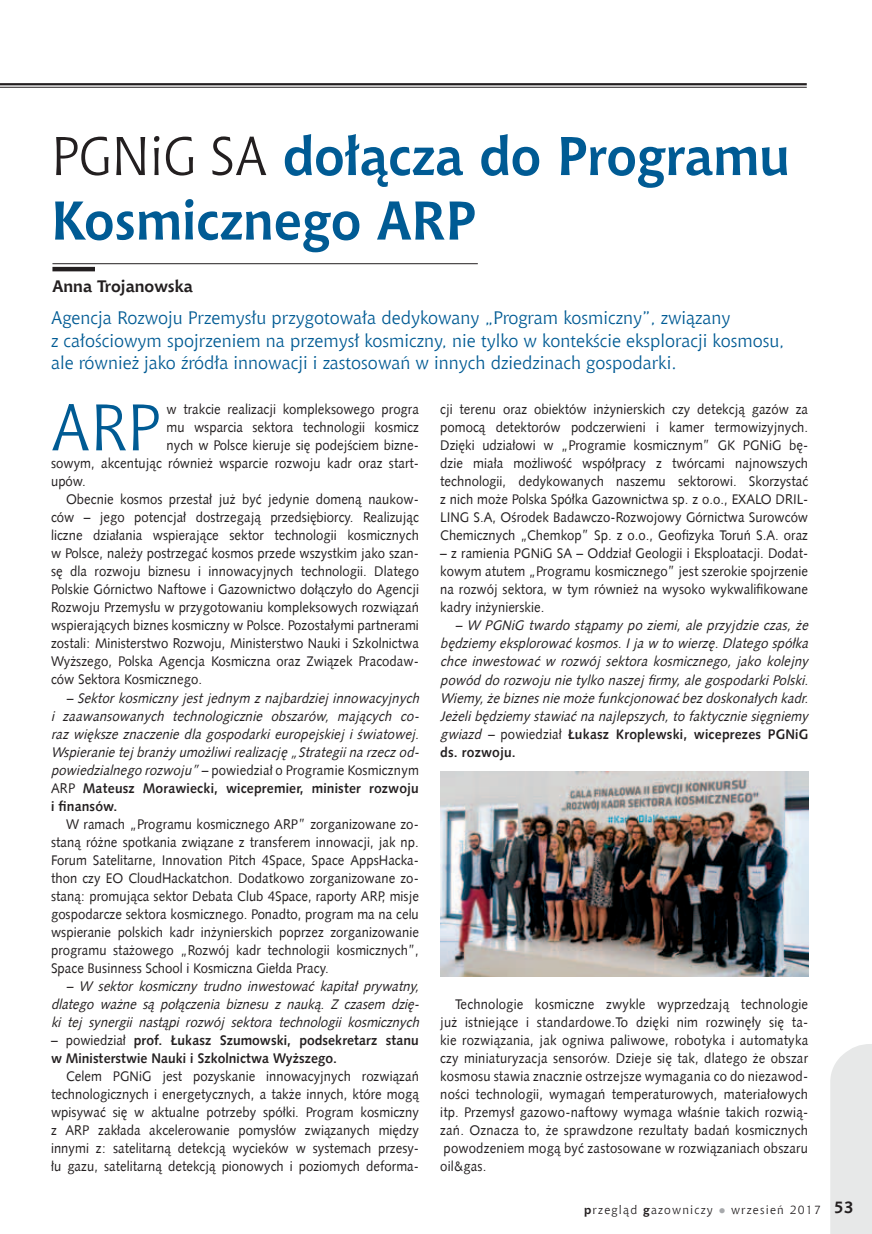
<style>
.page{position:relative;width:872px;height:1234px;background:#fff}
.page>*{position:absolute;margin:0;border:0;box-sizing:border-box;transform-origin:0 0}
.t1{font:65.1px "Chianti EU";color:#005b94;scale:.95 1}
.t2{font:700 54px/64.5px "Chianti EU";color:#005b94;scale:.95 1}
.t3{font:18px/22.5px "Chianti EU";color:#005b94}
.t4{font:700 16.5px "Chianti EU";color:#231f20}
.t5{font:13.95px/18px "Humanst 531 EU";color:#231f20;text-align:justify;scale:.95 1}
.t6{font:italic 13.95px/18px "Humanst 531 EU";color:#231f20;scale:.95 1}
.t7{font:700 13.95px/18px "Humanst 531 EU";color:#231f20;scale:.95 1}
.t8{font:12px "Chianti EU";letter-spacing:.1em;color:#231f20}
.s1{font-weight:400;color:#231f20}
.s2{font-style:normal}
.s3{font-weight:700;font-style:normal}
.s4{font-weight:400}
.s5{font-weight:700}
.s6{color:#a7a9ac}
.s7{font-weight:700;font-size:16.5px}
</style>
<div class="page">
<hr style="left:0;top:83px;width:806px;height:2px;background:#231f20">
<hr style="left:0;top:87px;width:806px;height:1px;background:#231f20">
<div style="left:830px;top:1044px;width:42px;height:189px;background:#e7e8e8"></div>
<hr style="left:52px;top:263px;width:426px;height:1px;background:#231f20">
<hr style="left:52px;top:267px;width:43px;height:4px;background:#231f20">
<img style="left:440px;top:771px;width:368px;height:205px">
<h2 class="t2" style="left:51px;top:125px;width:779px"><span class="s1">PGNiG SA</span> dołącza do Programu<br>Kosmicznego ARP</h2>
<p class="t4" style="left:52px;top:276px;width:142px">Anna Trojanowska</p>
<p class="t3" style="left:51px;top:306px;width:735px">Agencja Rozwoju Przemysłu przygotowała dedykowany „Program kosmiczny”, związany<br>z całościowym spojrzeniem na przemysł kosmiczny, nie tylko w kontekście eksploracji kosmosu, ale również jako źródła innowacji i zastosowań w innych dziedzinach gospodarki.</p>
<h1 class="t1" style="left:51px;top:388px;width:116px">ARP</h1>
<p class="t5" style="left:166px;top:400px;width:267px">w trakcie realizacji kompleksowego progra</p>
<p class="t5" style="left:166px;top:418px;width:267px">mu wsparcia sektora technologii kosmicz</p>
<p class="t5" style="left:166px;top:436px;width:267px">nych w Polsce kieruje się podejściem bizne-</p>
<p class="t5" style="left:51px;top:454px;width:389px">sowym, akcentując również wsparcie rozwoju kadr oraz start-</p>
<p class="t5" style="left:51px;top:472px;width:38px">upów.</p>
<p class="t5" style="left:66px;top:490px;width:373px">Obecnie kosmos przestał już być jedynie domeną naukow-</p>
<p class="t5" style="left:51px;top:508px;width:389px">ców – jego potencjał dostrzegają przedsiębiorcy. Realizując</p>
<p class="t5" style="left:51px;top:526px;width:389px">liczne działania wspierające sektor technologii kosmicznych</p>
<p class="t5" style="left:51px;top:544px;width:389px">w Polsce, należy postrzegać kosmos przede wszystkim jako szan-</p>
<p class="t5" style="left:51px;top:562px;width:389px">sę dla rozwoju biznesu i innowacyjnych technologii. Dlatego</p>
<p class="t5" style="left:51px;top:580px;width:389px">Polskie Górnictwo Naftowe i Gazownictwo dołączyło do Agencji</p>
<p class="t5" style="left:51px;top:598px;width:389px">Rozwoju Przemysłu w przygotowaniu kompleksowych rozwiązań</p>
<p class="t5" style="left:51px;top:616px;width:389px">wspierających biznes kosmiczny w Polsce. Pozostałymi partnerami</p>
<p class="t5" style="left:51px;top:634px;width:389px">zostali: Ministerstwo Rozwoju, Ministerstwo Nauki i Szkolnictwa</p>
<p class="t5" style="left:51px;top:652px;width:389px">Wyższego, Polska Agencja Kosmiczna oraz Związek Pracodaw-</p>
<p class="t5" style="left:51px;top:670px;width:160px">ców Sektora Kosmicznego.</p>
<p class="t6" style="left:51px;top:688px;width:393px;text-indent:15px">– Sektorkosmiczny jestjednym znajbardziejinnowacyjnych i zaawansowanych technologicznie obszarów, mających co&shy;raz większe znaczenie dla gospodarki europejskiej i światowej.<br>Wspieranie tejbranży umożliwirealizację „Strategiina rzeczod&shy;powiedzialnego rozwoju” <span class="s2">– powiedział o Programie Kosmicznym ARP</span> <span class="s3">Mateusz Morawiecki, wicepremier, minister rozwoju i finansów.</span></p>
<p class="t5" style="left:51px;top:814px;width:389px;text-indent:15px">W ramach „Programu kosmicznego ARP” zorganizowane zo&shy;staną różne spotkania związane z transferem innowacji, jak np.<br>Forum Satelitarne, Innovation Pitch 4Space, Space AppsHacka&shy;thon czy EO CloudHackatchon. Dodatkowo zorganizowane zo&shy;staną: promująca sektor Debata Club 4Space, raporty ARP, misje gospodarcze sektora kosmicznego. Ponadto, program ma na celu wspieranie polskich kadr inżynierskich poprzez zorganizowanie programu stażowego „Rozwój kadr technologii kosmicznych”, Space Businness School i Kosmiczna Giełda Pracy.</p>
<p class="t6" style="left:51px;top:976px;width:393px;text-align:justify;text-indent:15px">– W sektor kosmiczny trudno inwestować kapitał prywatny, dlatego ważne są połączenia biznesu z nauką. Z czasem dzię&shy;ki tej synergii nastąpi rozwój sektora technologii kosmicznych</p>
<p class="t7" style="left:51px;top:1030px;width:389px"><span class="s4">– powiedział</span> prof. Łukasz Szumowski, podsekretarz stanu w Ministerstwie Nauki i Szkolnictwa Wyższego.</p>
<p class="t5" style="left:51px;top:1066px;width:389px;text-indent:15px">Celem PGNiG jest pozyskanie innowacyjnych rozwiązań technologicznych i energetycznych, a także innych, które mogą wpisywać się w aktualne potrzeby spółki. Program kosmiczny z ARP zakłada akcelerowanie pomysłów związanych między innymi z: satelitarną detekcją wycieków w systemach przesy&shy;łu gazu, satelitarną detekcją pionowych i poziomych deforma-</p>
<p class="t5" style="left:440px;top:400px;width:389px">cji terenu oraz obiektów inżynierskich czy detekcją gazów za pomocą detektorów podczerwieni i kamer termowizyjnych.<br>Dzięki udziałowi w „Programie kosmicznym” GK PGNiG bę&shy;dzie miała możliwość współpracy z twórcami najnowszych technologii, dedykowanych naszemu sektorowi. Skorzystać z nich może Polska Spółka Gazownictwa sp. z o.o., EXALO DRIL-LING S.A, Ośrodek Badawczo-Rozwojowy Górnictwa Surowców Chemicznych „Chemkop” Sp. z o.o., Geofizyka Toruń S.A. oraz</p>
<p class="t5" style="left:440px;top:544px;width:389px">– z ramienia PGNiG SA – Oddział Geologii i Eksploatacji. Dodat&shy;kowym atutem „Programu kosmicznego” jest szerokie spojrzenie na rozwój sektora, w tym również na wysoko wykwalifikowane kadry inżynierskie.</p>
<p class="t6" style="left:440px;top:616px;width:393px;text-indent:15px">– W PGNiG twardo stąpamy po ziemi, ale przyjdzie czas, że będziemy eksplorowaćkosmos.Ija w to wierzę.Dlatego spółka chce inwestować w rozwój sektora kosmicznego, jako kolejny powód do rozwoju nie tylko naszejfirmy,ale gospodarkiPolski.<br>Wiemy,że biznesnie może funkcjonowaćbezdoskonałych kadr.<br>Jeżelibędziemy stawiaćna najlepszych,to faktycznie sięgniemy gwiazd – <span class="s2">powiedział</span> <span class="s3">Łukasz Kroplewski, wiceprezes PGNiG ds. rozwoju.</span></p>
<p class="t5" style="left:440px;top:994px;width:389px;text-indent:15px">Technologie kosmiczne zwykle wyprzedzają technologie już istniejące i standardowe.To dzięki nim rozwinęły się ta&shy;kie rozwiązania, jak ogniwa paliwowe, robotyka i automatyka czy miniaturyzacja sensorów. Dzieje się tak, dlatego że obszar kosmosu stawia znacznie ostrzejsze wymagania co do niezawod&shy;ności technologii, wymagań temperaturowych, materiałowych itp. Przemysł gazowo-naftowy wymaga właśnie takich rozwią&shy;zań. Oznacza to, że sprawdzone rezultaty badań kosmicznych powodzeniem mogą być zastosowane w rozwiązaniach obszaru oil&amp;gas.</p>
<p class="t8" style="left:584px;top:1201px;width:271px"><span class="s5">p</span>rzegląd <span class="s5">g</span>azowniczy <span class="s6">●</span> wrzesień 2017 <span class="s7">53</span></p>
</div>
